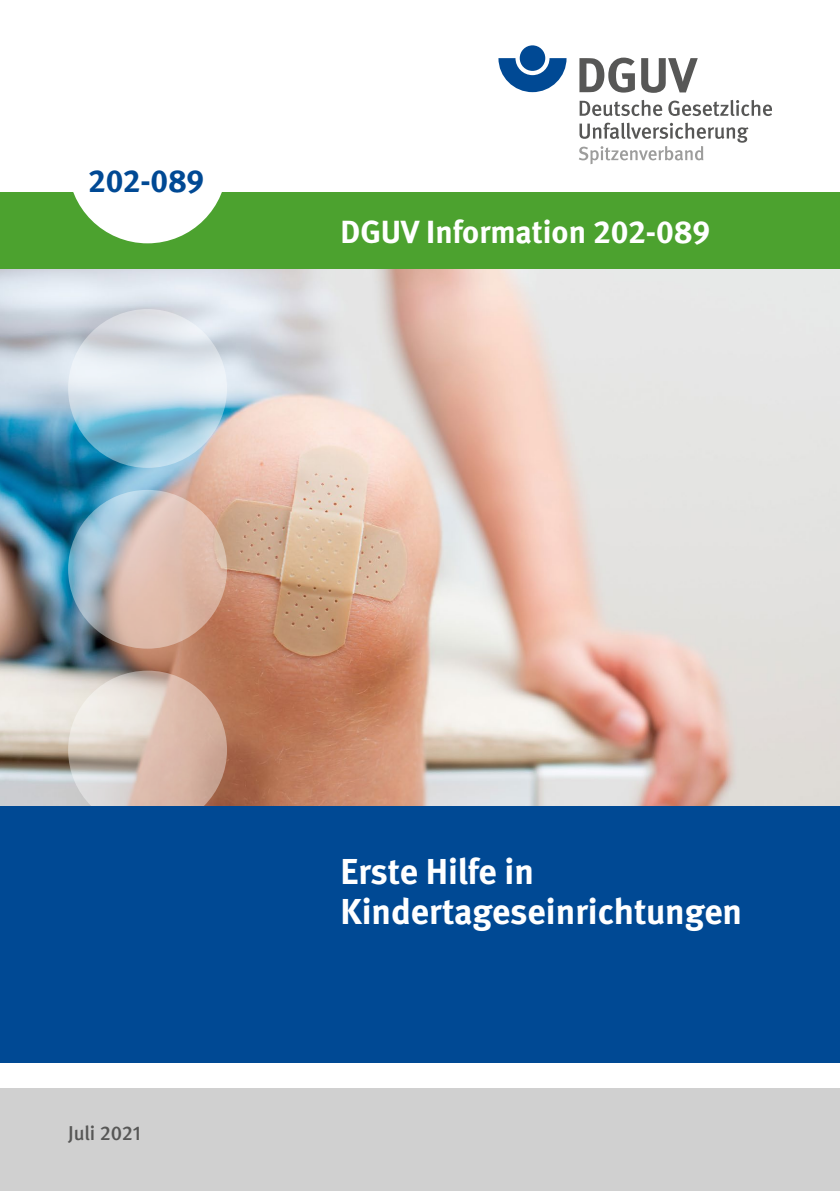
<style>
.page{position:relative;width:840px;height:1191px;background:#fff}
.page>*{position:absolute;margin:0;border:0;box-sizing:border-box;transform-origin:0 0}
.U1_bis_U4_Seite3_Titel{font:700 36px/40px "DGUV Meta";color:#fff}
.U1_bis_U4_Seite3_BestNr_Balken{font:700 32px "DGUV Meta";color:#fff}
.t1{font:700 32px "DGUV Meta";color:#004994}
.U1_bis_U4_Seite3_Ausgabe{font:500 20px "DGUV Meta";letter-spacing:-.005em;color:#575756}
</style>
<div class="page">
<img style="left:0;top:269px;width:839px;height:537px">
<div style="left:0;top:1088px;width:839px;height:103px;background:#d0d0d0"></div>
<div style="left:0;top:192px;width:839px;height:77px;background:#4ca22f"></div>
<svg style="left:68px;top:309px;width:159px;height:159px;background:#bed7e4"></svg>
<svg style="left:68px;top:490px;width:159px;height:158px;background:#cbbbb6"></svg>
<svg style="left:68px;top:670px;width:159px;height:159px;background:#d8c3b8"></svg>
<div style="left:68px;top:85px;width:159px;height:158px;background:#fff;border-radius:50%"></div>
<div style="left:0;top:806px;width:839px;height:256px;background:#004994"></div>
<svg style="left:498px;top:58px;width:68px;height:34px"></svg>
<div style="left:519px;top:45px;width:26px;height:26px;background:#004994;border-radius:50%"></div>
<svg style="left:579px;top:58px;width:55px;height:35px"></svg>
<svg style="left:641px;top:58px;width:56px;height:35px"></svg>
<svg style="left:579px;top:100px;width:82px;height:16px"></svg>
<svg style="left:668px;top:100px;width:103px;height:16px"></svg>
<svg style="left:579px;top:123px;width:169px;height:41px"></svg>
<p class="t1" style="left:88px;top:162px;width:117px">202-089</p>
<p class="U1_bis_U4_Seite3_BestNr_Balken" style="left:340px;top:212px;width:371px">DGUV Information 202-089</p>
<p class="U1_bis_U4_Seite3_Ausgabe" style="left:68px;top:1121px;width:74px">Juli 2021</p>
<p class="U1_bis_U4_Seite3_Titel" style="left:340px;top:852px;width:403px">Erste Hilfe in<br>Kindertageseinrichtungen</p>
</div>
